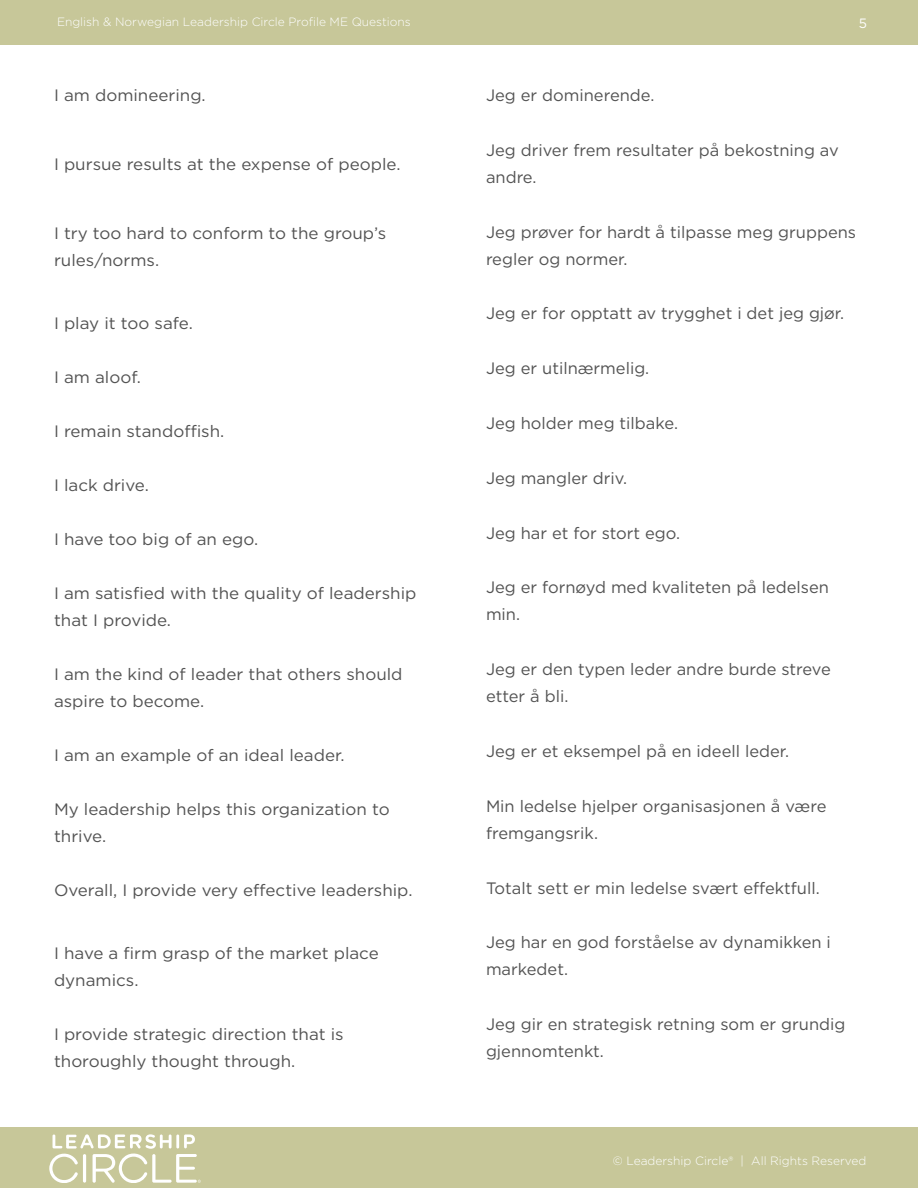
<style>
.page{position:relative;width:918px;height:1188px;background:#fff}
.page>*{position:absolute;margin:0;border:0;box-sizing:border-box;transform-origin:0 0}
.Paragraph_Body_Chine{font:16.5px/27px "Gotham";color:#535353}
.paragraph_body{font:16.5px/27px "Gotham";color:#535353}
.t1{font:13.5px "Gotham";color:#fff}
.t2{font:300 12px "Gotham";color:#feffff}
</style>
<div class="page">
<div style="left:0;top:1128px;width:918px;height:60px;background:#c7c799"></div>
<div style="left:0;top:0;width:918px;height:44px;background:#c7c799"></div>
<svg style="left:49px;top:1134px;width:152px;height:49px"></svg>
<p class="t2" style="left:57px;top:15px;width:355px">English &amp; Norwegian Leadership Circle Profile ME Questions</p>
<p class="t1" style="left:859px;top:15px;width:10px">5</p>
<p class="paragraph_body" style="left:54px;top:81px;width:153px">I am domineering.</p>
<p class="paragraph_body" style="left:54px;top:150px;width:348px">I pursue results at the expense of people.</p>
<p class="paragraph_body" style="left:54px;top:219px;width:334px">I try too hard to conform to the group’s rules/norms.</p>
<p class="paragraph_body" style="left:54px;top:309px;width:140px">I play it too safe.</p>
<p class="paragraph_body" style="left:54px;top:363px;width:88px">I am aloof.</p>
<p class="paragraph_body" style="left:54px;top:417px;width:172px">I remain standoffish.</p>
<p class="paragraph_body" style="left:54px;top:471px;width:96px">I lack drive.</p>
<p class="paragraph_body" style="left:54px;top:525px;width:206px">I have too big of an ego.</p>
<p class="paragraph_body" style="left:54px;top:579px;width:364px">I am satisfied with the quality of leadership that I provide.</p>
<p class="paragraph_body" style="left:54px;top:660px;width:350px">I am the kind of leader that others should aspire to become.</p>
<p class="paragraph_body" style="left:54px;top:741px;width:292px">I am an example of an ideal leader.</p>
<p class="paragraph_body" style="left:54px;top:795px;width:337px">My leadership helps this organization to thrive.</p>
<p class="paragraph_body" style="left:54px;top:876px;width:360px">Overall, I provide very effective leadership.</p>
<p class="paragraph_body" style="left:54px;top:939px;width:326px">I have a firm grasp of the market place dynamics.</p>
<p class="paragraph_body" style="left:54px;top:1020px;width:291px">I provide strategic direction that is thoroughly thought through.</p>
<p class="Paragraph_Body_Chine" style="left:486px;top:81px;width:170px">Jeg er dominerende.</p>
<p class="Paragraph_Body_Chine" style="left:486px;top:136px;width:354px">Jeg driver frem resultater på bekostning av andre.</p>
<p class="Paragraph_Body_Chine" style="left:486px;top:218px;width:372px">Jeg prøver for hardt å tilpasse meg gruppens regler og normer.</p>
<p class="Paragraph_Body_Chine" style="left:486px;top:300px;width:360px">Jeg er for opptatt av trygghet i det jeg gjør.</p>
<p class="Paragraph_Body_Chine" style="left:486px;top:355px;width:165px">Jeg er utilnærmelig.</p>
<p class="Paragraph_Body_Chine" style="left:486px;top:409px;width:194px">Jeg holder meg tilbake.</p>
<p class="Paragraph_Body_Chine" style="left:486px;top:464px;width:143px">Jeg mangler driv.</p>
<p class="Paragraph_Body_Chine" style="left:486px;top:519px;width:196px">Jeg har et for stort ego.</p>
<p class="Paragraph_Body_Chine" style="left:486px;top:574px;width:345px">Jeg er fornøyd med kvaliteten på ledelsen min.</p>
<p class="Paragraph_Body_Chine" style="left:486px;top:656px;width:346px">Jeg er den typen leder andre burde streve etter å bli.</p>
<p class="Paragraph_Body_Chine" style="left:486px;top:737px;width:305px">Jeg er et eksempel på en ideell leder.</p>
<p class="Paragraph_Body_Chine" style="left:486px;top:792px;width:342px">Min ledelse hjelper organisasjonen å være fremgangsrik.</p>
<p class="Paragraph_Body_Chine" style="left:486px;top:874px;width:335px">Totalt sett er min ledelse svært effektfull.</p>
<p class="Paragraph_Body_Chine" style="left:486px;top:929px;width:346px">Jeg har en god forståelse av dynamikken i markedet.</p>
<p class="Paragraph_Body_Chine" style="left:486px;top:1011px;width:361px">Jeg gir en strategisk retning som er grundig gjennomtenkt.</p>
<p class="t2" style="left:613px;top:1153px;width:255px">© Leadership Circle® | All Rights Reserved</p>
</div>
